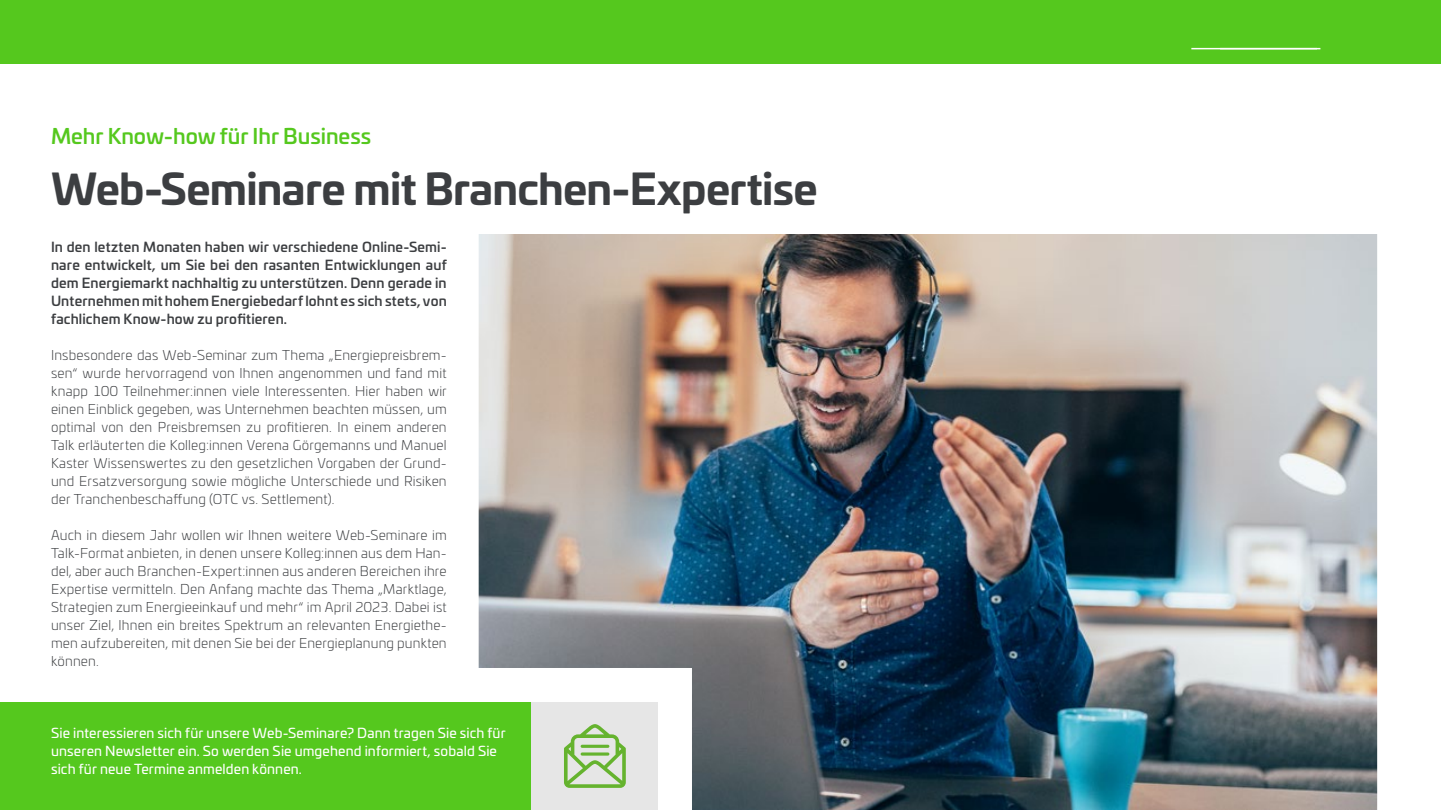
<style>
.page{position:relative;width:1441px;height:810px;background:#fff}
.page>*{position:absolute;margin:0;border:0;box-sizing:border-box;transform-origin:0 0}
.t1{font:700 42px "Univiafor SWD";letter-spacing:-.015em;color:#3c3e41}
.t2{font:500 21px "Univiafor SWD";color:#55c81e}
.t3{font:300 13.5px/18px "Univiafor SWD";letter-spacing:.01em;color:#3c3e41;text-align:justify}
.t4{font:500 13.5px/18px "Univiafor SWD";letter-spacing:.01em;color:#3c3e41;text-align:justify}
.t5{font:13.5px/18px "Univiafor SWD";letter-spacing:.01em;color:#fff}
</style>
<div class="page">
<div style="left:0;top:0;width:1440px;height:64px;background:#55c81e"></div>
<img style="left:478px;top:234px;width:898px;height:576px">
<hr style="left:1191px;top:48px;width:129px;height:1px;background:#fff">
<div style="left:0;top:702px;width:531px;height:108px;background:#55c81e"></div>
<div style="left:531px;top:702px;width:126px;height:108px;background:#e6e6e6"></div>
<svg style="left:564px;top:724px;width:61px;height:64px"></svg>
<hr style="left:580px;top:745px;width:29px;height:3px;background:#65b32e;border-radius:2px">
<svg style="left:580px;top:752px;width:29px;height:4px"></svg>
<h2 class="t2" style="left:51px;top:120px;width:321px">Mehr Know-how für Ihr Business</h2>
<h1 class="t1" style="left:51px;top:156px;width:768px">Web-Seminare mit Branchen-Expertise</h1>
<p class="t4" style="left:51px;top:237px;width:397px">In den letzten Monaten haben wir verschiedene Online-Semi&shy;nare entwickelt, um Sie bei den rasanten Entwicklungen auf dem Energiemarkt nachhaltig zu unterstützen. Denn gerade in Unternehmen mit hohem Energiebedarf lohnt es sich stets, von fachlichem Know-how zu profitieren.</p>
<p class="t3" style="left:51px;top:345px;width:397px">Insbesondere das Web-Seminar zum Thema „Energiepreisbrem&shy;sen“ wurde hervorragend von Ihnen angenommen und fand mit knapp 100 Teilnehmer:innen viele Interessenten. Hier haben wir einen Einblick gegeben, was Unternehmen beachten müssen, um optimal von den Preisbremsen zu profitieren. In einem anderen Talk erläuterten die Kolleg:innen Verena Görgemanns und Manuel Kaster Wissenswertes zu den gesetzlichen Vorgaben der Grund&shy;und Ersatzversorgung sowie mögliche Unterschiede und Risiken der Tranchenbeschaffung (OTC vs. Settlement).</p>
<p class="t3" style="left:51px;top:525px;width:397px">Auch in diesem Jahr wollen wir Ihnen weitere Web-Seminare im Talk-Format anbieten, in denen unsere Kolleg:innen aus dem Han&shy;del, aber auch Branchen-Expert:innen aus anderen Bereichen ihre Expertise vermitteln. Den Anfang machte das Thema „Marktlage, Strategien zum Energieeinkauf und mehr“ im April 2023. Dabei ist unser Ziel, Ihnen ein breites Spektrum an relevanten Energiethe&shy;men aufzubereiten, mit denen Sie bei der Energieplanung punkten können.</p>
<p class="t5" style="left:51px;top:723px;width:456px">Sie interessieren sich für unsere Web-Seminare? Dann tragen Sie sich für unseren Newsletter ein. So werden Sie umgehend informiert, sobald Sie sich für neue Termine anmelden können.</p>
</div>
